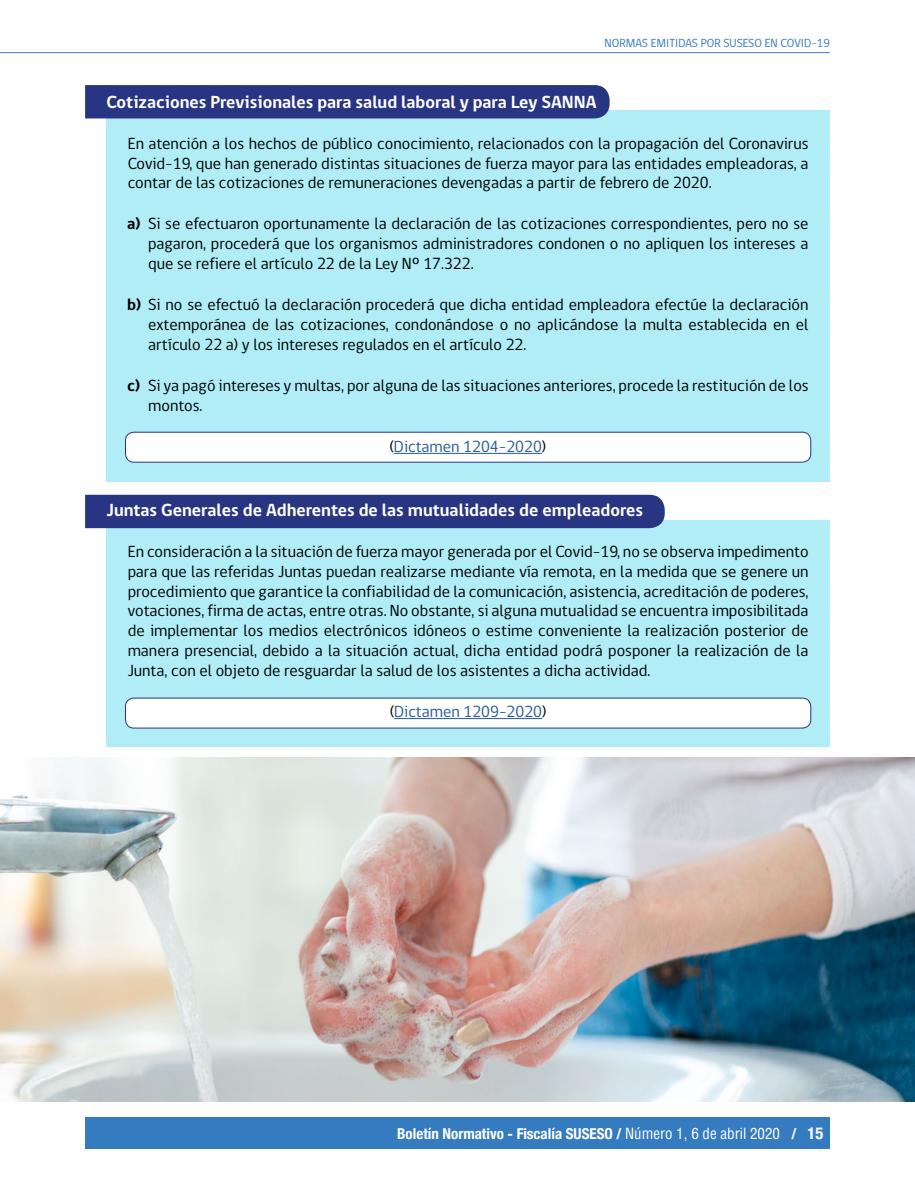
<style>
.page{position:relative;width:915px;height:1187px;background:#fff}
.page>*{position:absolute;margin:0;border:0;box-sizing:border-box;transform-origin:0 0}
.t1{font:700 18px "gob CL";color:#fff}
.t2{font:16.5px/19.8px "gob CL";color:#000;text-align:justify}
.t3{font:16.5px "gob CL";color:#275b9b}
.t4{font:700 condensed 15px "Helvetica Neue";color:#fff}
.t5{font:12px "gob CL";color:#357bbf}
.s1{font-weight:700}
.s2{color:#000}
.s3{font-family:"Helvetica";font-weight:400}
.s4{font-size:16.5px}
</style>
<div class="page">
<div style="left:85px;top:1116px;width:744px;height:32px;background:#357bbf"></div>
<hr style="left:0;top:52px;width:829px;height:1px;background:#357bbf">
<div style="left:106px;top:520px;width:723px;height:226px;background:#b0edf7"></div>
<div style="left:125px;top:698px;width:685px;height:30px;background:#fff;border-radius:9px"></div>
<div style="left:125px;top:697px;width:685px;height:31px;border:1px solid #283583;border-radius:9px"></div>
<div style="left:85px;top:495px;width:579px;height:33px;background:#283583"></div>
<div style="left:106px;top:110px;width:723px;height:371px;background:#b0edf7"></div>
<div style="left:125px;top:432px;width:685px;height:30px;background:#fff;border-radius:9px"></div>
<div style="left:125px;top:432px;width:685px;height:30px;border:1px solid #283583;border-radius:9px"></div>
<div style="left:85px;top:85px;width:524px;height:33px;background:#283583"></div>
<hr style="left:394px;top:453px;width:147px;height:1px;background:#275b9b">
<hr style="left:394px;top:718px;width:148px;height:1px;background:#275b9b">
<img style="left:0;top:758px;width:914px;height:343px">
<p class="t5" style="left:604px;top:35px;width:227px">NORMAS EMITIDAS POR SUSESO EN COVID-19</p>
<p class="t1" style="left:106px;top:89px;width:491px">Cotizaciones Previsionales para salud laboral y para Ley SANNA</p>
<p class="t2" style="left:128px;top:134px;width:682px">En atención a los hechos de público conocimiento, relacionados con la propagación del Coronavirus Covid-19, que han generado distintas situaciones de fuerza mayor para las entidades empleadoras, a contar de las cotizaciones de remuneraciones devengadas a partir de febrero de 2020.</p>
<p class="t2" style="left:148px;top:214px;width:661px;text-indent:-21px"><span class="s1">a)</span> Si se efectuaron oportunamente la declaración de las cotizaciones correspondientes, pero no se pagaron, procederá que los organismos administradores condonen o no apliquen los intereses a que se refiere el artículo 22 de la Ley Nº 17.322.</p>
<p class="t2" style="left:148px;top:295px;width:661px;text-indent:-21px"><span class="s1">b)</span> Si no se efectuó la declaración procederá que dicha entidad empleadora efectúe la declaración extemporánea de las cotizaciones, condonándose o no aplicándose la multa establecida en el artículo 22 a) y los intereses regulados en el artículo 22.</p>
<p class="t2" style="left:148px;top:376px;width:661px;text-indent:-21px"><span class="s1">c)</span> Si ya pagó intereses y multas, por alguna de las situaciones anteriores, procede la restitución de los montos.</p>
<p class="t3" style="left:389px;top:435px;width:158px"><span class="s2">(</span>Dictamen 1204-2020<span class="s2">)</span></p>
<p class="t1" style="left:106px;top:497px;width:538px">Juntas Generales de Adherentes de las mutualidades de empleadores</p>
<p class="t2" style="left:128px;top:542px;width:682px">En consideración a la situación de fuerza mayor generada por el Covid-19, no se observa impedimento para que las referidas Juntas puedan realizarse mediante vía remota, en la medida que se genere un procedimiento que garantice la confiabilidad de la comunicación, asistencia, acreditación de poderes, votaciones, firma de actas, entre otras. No obstante, si alguna mutualidad se encuentra imposibilitada de implementar los medios electrónicos idóneos o estime conveniente la realización posterior de manera presencial, debido a la situación actual, dicha entidad podrá posponer la realización de la Junta, con el objeto de resguardar la salud de los asistentes a dicha actividad.</p>
<p class="t3" style="left:389px;top:700px;width:158px"><span class="s2">(</span>Dictamen 1209-2020<span class="s2">)</span></p>
<p class="t4" style="left:397px;top:1120px;width:427px">Boletín Normativo - Fiscalía SUSESO / <span class="s3">Número 1, 6 de abril 2020</span> / <span class="s4">15</span></p>
</div>
